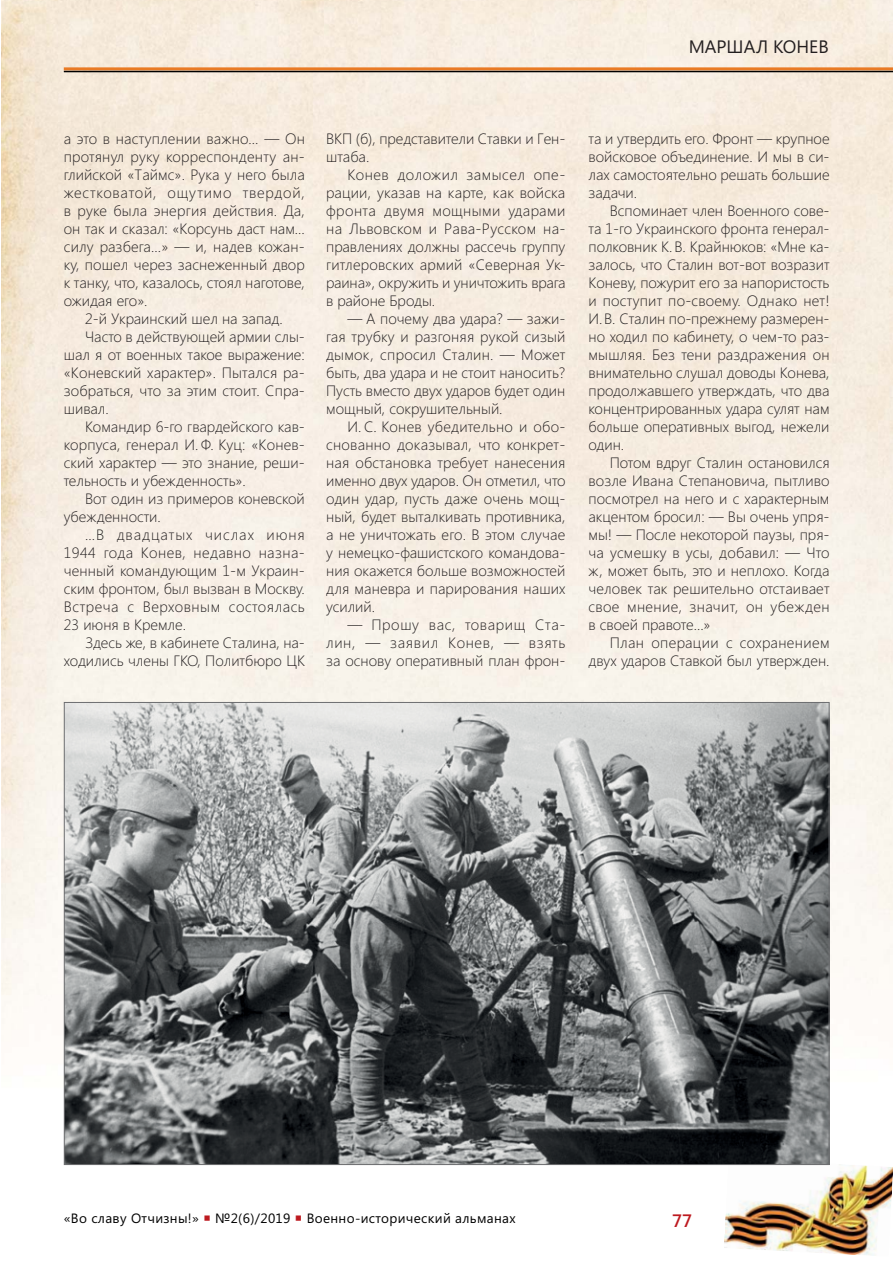
<style>
.page{position:relative;width:893px;height:1263px;background:#fff}
.page>*{position:absolute;margin:0;border:0;box-sizing:border-box;transform-origin:0 0}
.t1{font:18px "Segoe UI";color:#231f20}
.t2{font:600 18px "Segoe UI";color:#bd1a20}
.t3{font:300 15px/18px "Segoe UI";color:#231f20;text-align:justify}
.t4{font:300 15px "Segoe UI";letter-spacing:.03em;color:#231f20}
.t5{font:300 15px "Segoe UI";letter-spacing:.035em;color:#231f20}
.t6{font:300 15px "Segoe UI";letter-spacing:.065em;color:#231f20}
.t7{font:13.5px "Segoe UI";letter-spacing:.025em;color:#000}
</style>
<div class="page">
<img style="left:2px;top:0;width:890px;height:1098px">
<hr style="left:64px;top:67px;width:828px;height:3px;background:#e97a24">
<hr style="left:64px;top:71px;width:828px;height:1px;background:#000">
<img style="left:723px;top:1158px;width:169px;height:98px">
<img style="left:66px;top:704px;width:761px;height:459px">
<p class="t1" style="left:688px;top:36px;width:141px">МАРШАЛ КОНЕВ</p>
<p class="t3" style="left:64px;top:131px;width:243px">а это в наступлении важно… — Он протянул руку корреспонденту ан&shy;глийской «Таймс». Рука у него была жестковатой, ощутимо твердой, в руке была энергия действия. Да, он так и сказал: «Корсунь даст нам… силу разбега…» — и, надев кожан&shy;ку, пошел через заснеженный двор к танку, что, казалось, стоял наготове, ожидая его».</p>
<p class="t3" style="left:85px;top:311px;width:199px">2-й Украинский шел на запад.</p>
<p class="t3" style="left:85px;top:329px;width:221px">Часто в действующей армии слы-</p>
<p class="t3" style="left:64px;top:347px;width:242px">шал я от военных такое выражение:</p>
<p class="t3" style="left:64px;top:365px;width:242px">«Коневский характер». Пытался ра-</p>
<p class="t3" style="left:64px;top:383px;width:242px">зобраться, что за этим стоит. Спра-</p>
<p class="t3" style="left:64px;top:401px;width:46px">шивал.</p>
<p class="t3" style="left:85px;top:419px;width:221px">Командир 6-го гвардейского кав-</p>
<p class="t3" style="left:64px;top:437px;width:242px">корпуса, генерал И. Ф. Куц: «Конев-</p>
<p class="t3" style="left:64px;top:455px;width:242px">ский характер — это знание, реши-</p>
<p class="t3" style="left:64px;top:473px;width:184px">тельность и убежденность».</p>
<p class="t3" style="left:85px;top:491px;width:221px">Вот один из примеров коневской</p>
<p class="t3" style="left:64px;top:509px;width:99px">убежденности.</p>
<p class="t6" style="left:85px;top:529px;width:221px">…В двадцатых числах июня</p>
<p class="t4" style="left:64px;top:547px;width:242px">1944 года Конев, недавно назна-</p>
<p class="t3" style="left:64px;top:563px;width:242px">ченный командующим 1-м Украин-</p>
<p class="t3" style="left:64px;top:581px;width:242px">ским фронтом, был вызван в Москву.</p>
<p class="t5" style="left:64px;top:601px;width:242px">Встреча с Верховным состоялась</p>
<p class="t3" style="left:64px;top:617px;width:124px">23 июня в Кремле.</p>
<p class="t3" style="left:85px;top:635px;width:221px">Здесь же, в кабинете Сталина, на-</p>
<p class="t3" style="left:64px;top:653px;width:242px">ходились члены ГКО, Политбюро ЦК</p>
<p class="t3" style="left:326px;top:131px;width:241px">ВКП (б), представители Ставки и Ген&shy;штаба.</p>
<p class="t3" style="left:326px;top:167px;width:241px;text-indent:21px">Конев доложил замысел опе&shy;рации, указав на карте, как войска фронта двумя мощными ударами на Львовском и Рава-Русском на&shy;правлениях должны рассечь группу гитлеровских армий «Северная Ук&shy;раина», окружить и уничтожить врага в районе Броды.</p>
<p class="t3" style="left:326px;top:311px;width:241px;text-indent:21px">— А почему два удара? — зажи&shy;гая трубку и разгоняя рукой сизый дымок, спросил Сталин. — Может быть, два удара и не стоит наносить?<br>Пусть вместо двух ударов будет один мощный, сокрушительный.</p>
<p class="t3" style="left:326px;top:419px;width:241px;text-indent:21px">И. С. Конев убедительно и обо&shy;снованно доказывал, что конкрет&shy;ная обстановка требует нанесения именно двух ударов. Он отметил, что один удар, пусть даже очень мощ&shy;ный, будет выталкивать противника, а не уничтожать его. В этом случае у немецко-фашистского командова&shy;ния окажется больше возможностей для маневра и парирования наших усилий.</p>
<p class="t3" style="left:326px;top:617px;width:241px;text-indent:21px">— Прошу вас, товарищ Ста&shy;лин, — заявил Конев, — взять за основу оперативный план фрон-</p>
<p class="t3" style="left:588px;top:131px;width:242px">та и утвердить его. Фронт — крупное войсковое объединение. И мы в си&shy;лах самостоятельно решать большие задачи.</p>
<p class="t3" style="left:588px;top:203px;width:242px;text-indent:21px">Вспоминает член Военного сове&shy;та 1-го Украинского фронта генерал&shy;полковник К. В. Крайнюков: «Мне ка&shy;залось, что Сталин вот-вот возразит Коневу, пожурит его за напористость и поступит по-своему. Однако нет!<br>И. В. Сталин по-прежнему размерен&shy;но ходил по кабинету, о чем-то раз&shy;мышляя. Без тени раздражения он внимательно слушал доводы Конева, продолжавшего утверждать, что два концентрированных удара сулят нам больше оперативных выгод, нежели один.</p>
<p class="t3" style="left:588px;top:455px;width:242px;text-indent:21px">Потом вдруг Сталин остановился возле Ивана Степановича, пытливо посмотрел на него и с характерным акцентом бросил: — Вы очень упря&shy;мы! — После некоторой паузы, пря&shy;ча усмешку в усы, добавил: — Что ж, может быть, это и неплохо. Когда человек так решительно отстаивает свое мнение, значит, он убежден в своей правоте…»</p>
<p class="t3" style="left:588px;top:635px;width:242px;text-align:right">План операции с сохранением двух ударов Ставкой был утвержден.</p>
<p class="t7" style="left:64px;top:1210px;width:453px">«Во славу Отчизны!» №2(6)/2019 Военно-исторический альманах</p>
<p class="t2" style="left:672px;top:1210px;width:21px">77</p>
</div>
